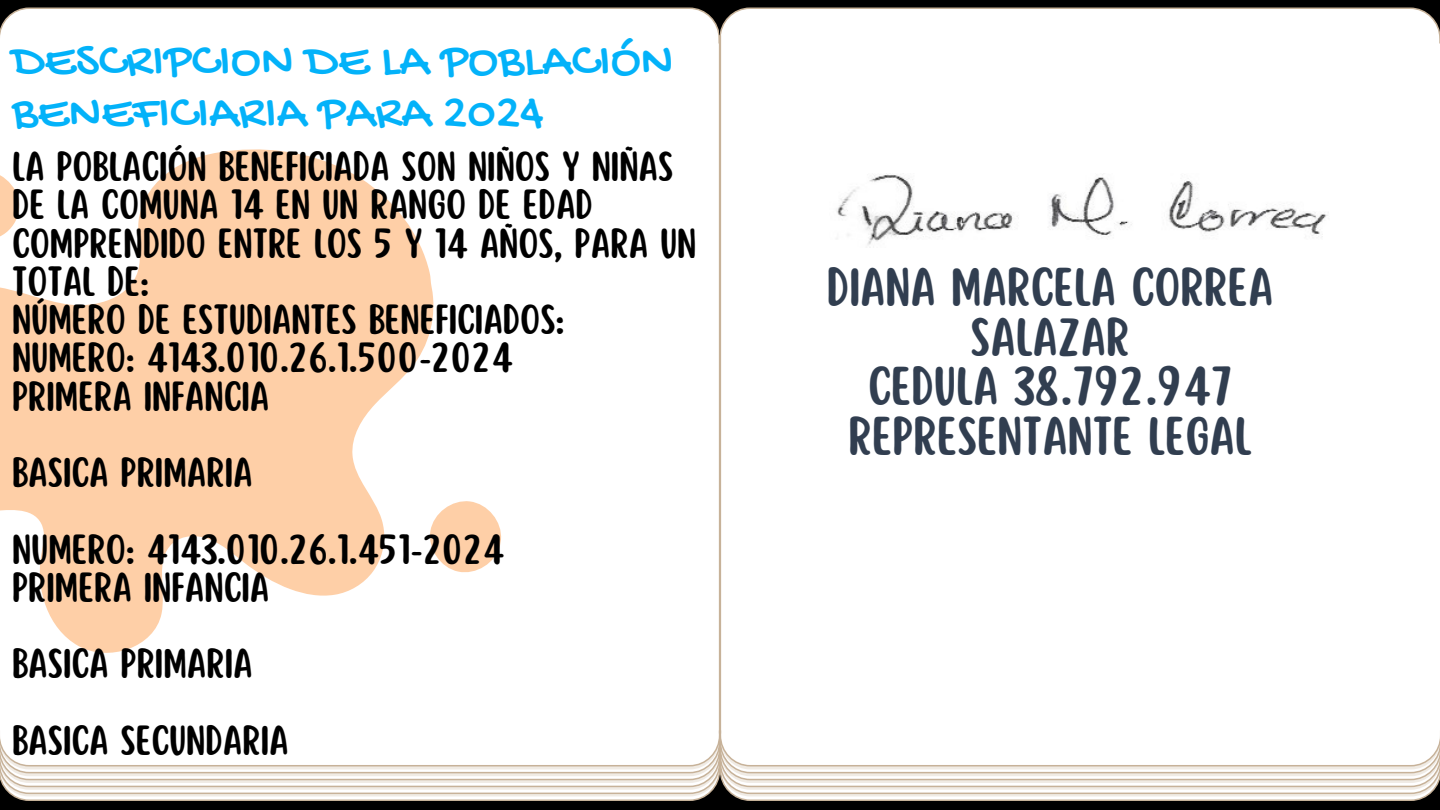
<style>
.page{position:relative;width:1440px;height:810px;background:#fff}
.page>*{position:absolute;margin:0;border:0;box-sizing:border-box;transform-origin:0 0}
.t1{font:50px/51.8px "Gochi Hand";color:#03b2f9}
.t2{font:47.9px/49.7px "Scripter";color:#313e50;text-align:center}
.t3{font:36.9px/38.2px "Scripter";color:#000}
</style>
<div class="page">
<div style="left:720px;top:733px;width:720px;height:77px;background:#000"></div>
<svg style="left:0;top:149px;width:502px;height:504px;fill:#fecfa7"></svg>
<div style="left:0;top:733px;width:720px;height:77px;background:#000"></div>
<svg style="left:0;top:730px;width:1440px;height:71px;background:#f2efea"></svg>
<div style="left:0;top:0;width:720px;height:43px;background:#000"></div>
<div style="left:719px;top:0;width:721px;height:43px;background:#000"></div>
<div style="left:0;top:8px;width:1440px;height:36px;background:#fff"></div>
<hr style="left:719px;top:35px;width:2px;height:699px;background:#c7b299">
<img style="left:836px;top:174px;width:492px;height:71px">
<p class="t1" style="left:12px;top:38px;width:663px">DESCRIPCION DE LA POBLACIÓN<br>BENEFICIARIA PARA 2024</p>
<h1 class="t3" style="left:12px;top:149px;width:686px">LA POBLACIÓN BENEFICIADA SON NIÑOS Y NIÑAS<br>DE LA COMUNA 14 EN UN RANGO DE EDAD<br>COMPRENDIDO ENTRE LOS 5 Y 14 AÑOS, PARA UN<br>TOTAL DE:</h1>
<p class="t3" style="left:12px;top:302px;width:554px">NÚMERO DE ESTUDIANTES BENEFICIADOS:</p>
<p class="t3" style="left:12px;top:340px;width:502px">NUMERO: 4143.010.26.1.500-2024</p>
<p class="t3" style="left:12px;top:379px;width:259px">PRIMERA INFANCIA</p>
<p class="t3" style="left:12px;top:455px;width:242px">BASICA PRIMARIA</p>
<p class="t3" style="left:12px;top:532px;width:494px">NUMERO: 4143.010.26.1.451-2024</p>
<p class="t3" style="left:12px;top:570px;width:259px">PRIMERA INFANCIA</p>
<p class="t3" style="left:12px;top:646px;width:242px">BASICA PRIMARIA</p>
<p class="t3" style="left:12px;top:723px;width:278px">BASICA SECUNDARIA</p>
<p class="t2" style="left:827px;top:264px;width:448px">DIANA MARCELA CORREA<br>SALAZAR<br>CEDULA 38.792.947<br>REPRESENTANTE LEGAL</p>
</div>
